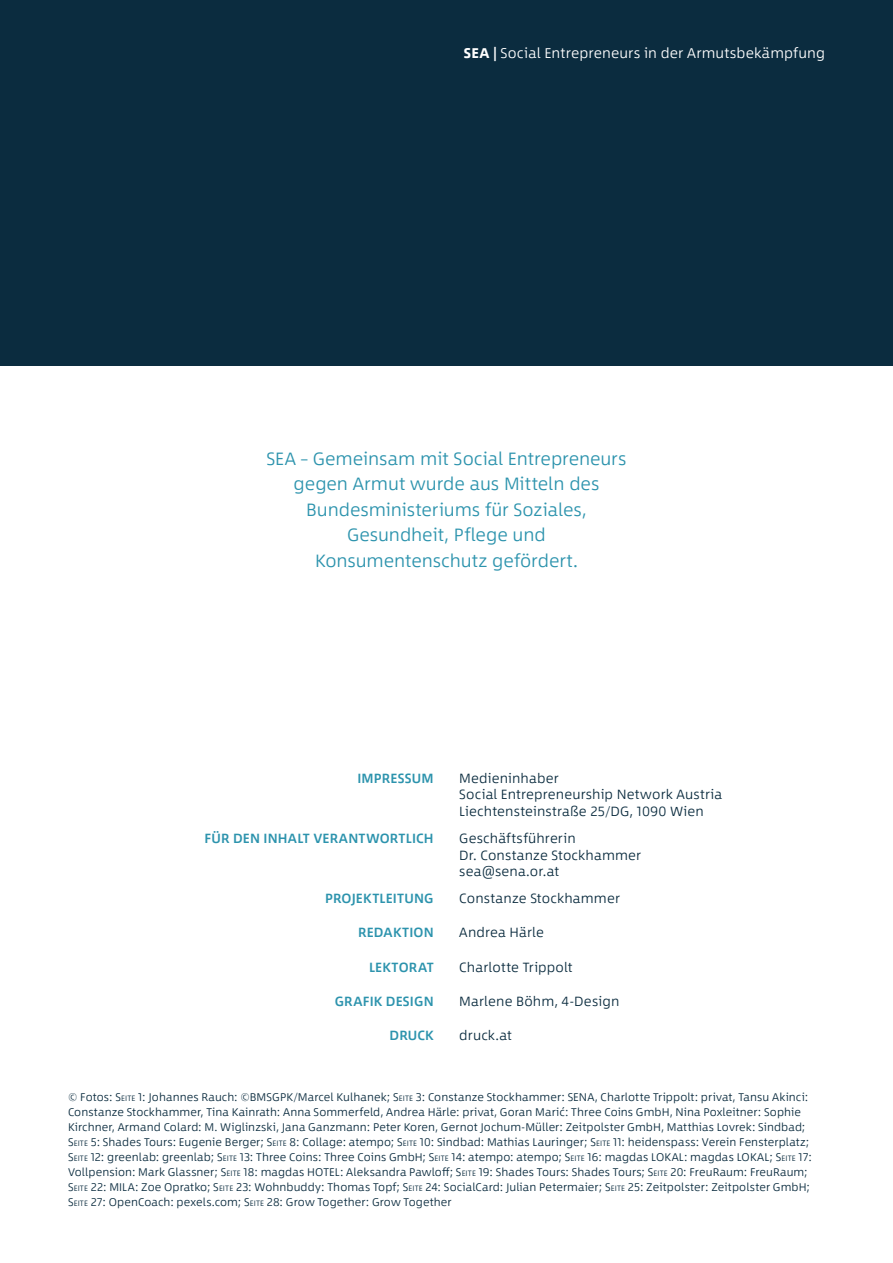
<style>
.page{position:relative;width:893px;height:1263px;background:#fff}
.page>*{position:absolute;margin:0;border:0;box-sizing:border-box;transform-origin:0 0}
.t1{font:300 18px/25.5px "Between 1";letter-spacing:-.005em;color:#2c93ad;text-align:center}
.t2{font:300 14.25px "Between 1";letter-spacing:.01em;color:#fff}
.t3{font:300 13.5px/16.5px "Between 1";letter-spacing:.015em;color:#0b2c3f}
.t4{font:500 13.5px "Between 1";letter-spacing:.015em;color:#2c93ad}
.t5{font:300 11.25px/15px "Between 1";letter-spacing:.01em;color:#0b2c3f}
.s1{font-weight:700}
.s2{font-style:inherit}
.s3{font-size:7.8px}
</style>
<div class="page">
<div style="left:0;top:0;width:893px;height:366px;background:#0b2c3f"></div>
<p class="t2" style="left:464px;top:44px;width:363px"><span class="s1">SEA |</span> Social Entrepreneurs in der Armutsbekämpfung</p>
<h1 class="t1" style="left:267px;top:445px;width:361px">SEA – Gemeinsam mit Social Entrepreneurs gegen Armut wurde aus Mitteln des Bundesministeriums für Soziales, Gesundheit, Pflege und Konsumentenschutz gefördert.</h1>
<p class="t4" style="left:357px;top:769px;width:78px">IMPRESSUM</p>
<p class="t3" style="left:459px;top:769px;width:265px">Medieninhaber<br>Social Entrepreneurship Network Austria<br>Liechtensteinstraße 25/DG, 1090 Wien</p>
<p class="t4" style="left:205px;top:830px;width:231px">FÜR DEN INHALT VERANTWORTLICH</p>
<p class="t3" style="left:459px;top:830px;width:183px">Geschäftsführerin<br>Dr. Constanze Stockhammer sea@sena.or.at</p>
<p class="t4" style="left:325px;top:890px;width:110px">PROJEKTLEITUNG</p>
<p class="t3" style="left:459px;top:890px;width:162px">Constanze Stockhammer</p>
<p class="t4" style="left:358px;top:924px;width:77px">REDAKTION</p>
<p class="t3" style="left:459px;top:924px;width:86px">Andrea Härle</p>
<p class="t4" style="left:369px;top:958px;width:66px">LEKTORAT</p>
<p class="t3" style="left:459px;top:958px;width:115px">Charlotte Trippolt</p>
<p class="t4" style="left:335px;top:992px;width:100px">GRAFIK DESIGN</p>
<p class="t3" style="left:459px;top:992px;width:162px">Marlene Böhm, 4-Design</p>
<p class="t4" style="left:389px;top:1026px;width:46px">DRUCK</p>
<p class="t3" style="left:459px;top:1026px;width:54px">druck.at</p>
<p class="t5" style="left:68px;top:1089px;width:745px">© Fotos: <span class="s2">S</span><span class="s3">EITE</span> 1: Johannes Rauch: ©BMSGPK/Marcel Kulhanek; <span class="s2">S</span><span class="s3">EITE</span> 3: Constanze Stockhammer: SENA, Charlotte Trippolt: privat, Tansu Akinci:<br>Constanze Stockhammer, Tina Kainrath: Anna Sommerfeld, Andrea Härle: privat, Goran Marić: Three Coins GmbH, Nina Poxleitner: Sophie Kirchner, Armand Colard: M. Wiglinzski, Jana Ganzmann: Peter Koren, Gernot Jochum-Müller: Zeitpolster GmbH, Matthias Lovrek: Sindbad; <span class="s2">S</span><span class="s3">EITE</span> 5: Shades Tours: Eugenie Berger; <span class="s2">S</span><span class="s3">EITE</span> 8: Collage: atempo; <span class="s2">S</span><span class="s3">EITE</span> 10: Sindbad: Mathias Lauringer; <span class="s2">S</span><span class="s3">EITE</span> 11: heidenspass: Verein Fensterplatz; <span class="s2">S</span><span class="s3">EITE</span> 12: greenlab: greenlab; <span class="s2">S</span><span class="s3">EITE</span> 13: Three Coins: Three Coins GmbH; <span class="s2">S</span><span class="s3">EITE</span> 14: atempo: atempo; <span class="s2">S</span><span class="s3">EITE</span> 16: magdas LOKAL: magdas LOKAL; <span class="s2">S</span><span class="s3">EITE</span> 17:<br>Vollpension: Mark Glassner; <span class="s2">S</span><span class="s3">EITE</span> 18: magdas HOTEL: Aleksandra Pawloff; <span class="s2">S</span><span class="s3">EITE</span> 19: Shades Tours: Shades Tours; <span class="s2">S</span><span class="s3">EITE</span> 20: FreuRaum: FreuRaum; <span class="s2">S</span><span class="s3">EITE</span> 22: MILA: Zoe Opratko; <span class="s2">S</span><span class="s3">EITE</span> 23: Wohnbuddy: Thomas Topf; <span class="s2">S</span><span class="s3">EITE</span> 24: SocialCard: Julian Petermaier; <span class="s2">S</span><span class="s3">EITE</span> 25: Zeitpolster: Zeitpolster GmbH; <span class="s2">S</span><span class="s3">EITE</span> 27: OpenCoach: pexels.com; <span class="s2">S</span><span class="s3">EITE</span> 28: Grow Together: Grow Together</p>
</div>
